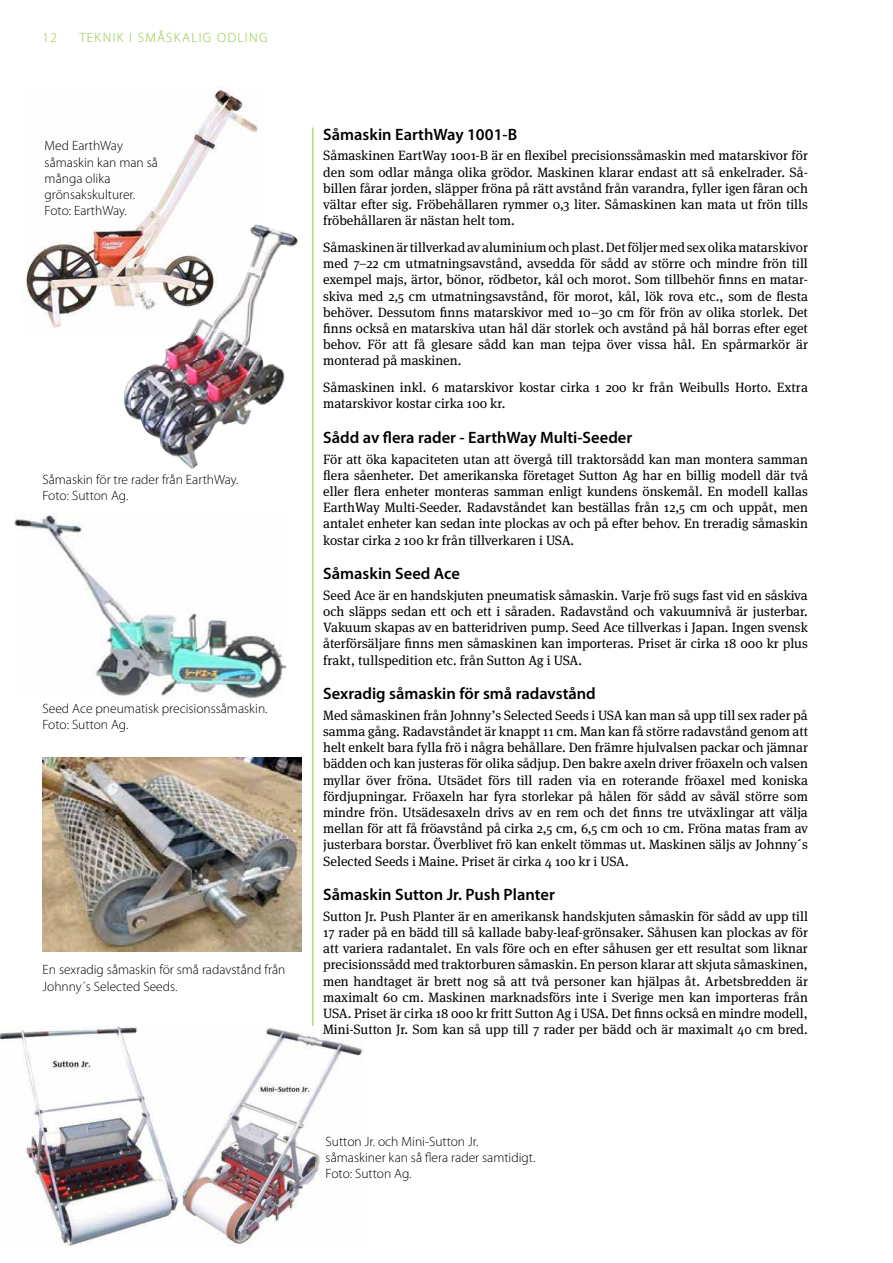
<style>
.page{position:relative;width:893px;height:1263px;background:#fff}
.page>*{position:absolute;margin:0;border:0;box-sizing:border-box;transform-origin:0 0}
.t1{font:600 16.5px "Myriad Pro";color:#000}
.t2{font:13.5px/16.2px "Meta Serif OT";color:#000;text-align:justify}
.t3{font:300 13.5px/16.2px "Myriad Pro";color:#000}
.t4{font:300 13.5px "Myriad Pro";letter-spacing:.1em;color:#8dc63f}
</style>
<div class="page">
<hr style="left:313px;top:128px;width:1px;height:1050px;background:#8dc63f">
<img style="left:25px;top:86px;width:234px;height:242px">
<img style="left:121px;top:225px;width:177px;height:244px">
<img style="left:14px;top:513px;width:271px;height:185px">
<img style="left:43px;top:757px;width:259px;height:195px">
<img style="left:0;top:1027px;width:363px;height:219px">
<p class="t4" style="left:43px;top:29px;width:16px">12</p>
<p class="t4" style="left:79px;top:29px;width:190px">TEKNIK I SMÅSKALIG ODLING</p>
<p class="t3" style="left:45px;top:138px;width:115px">Med EarthWay såmaskin kan man så många olika grönsakskulturer.<br>Foto: EarthWay.</p>
<p class="t3" style="left:43px;top:471px;width:198px">Såmaskin för tre rader från EarthWay.<br>Foto: Sutton Ag.</p>
<p class="t3" style="left:43px;top:700px;width:227px">Seed Ace pneumatisk precisionssåmaskin.<br>Foto: Sutton Ag.</p>
<p class="t3" style="left:43px;top:962px;width:244px">En sexradig såmaskin för små radavstånd från<br>Johnny´s Selected Seeds.</p>
<p class="t1" style="left:323px;top:125px;width:196px">Såmaskin EarthWay 1001-B</p>
<p class="t2" style="left:323px;top:148px;width:486px">Såmaskinen EartWay 1001-B är en flexibel precisionssåmaskin med matarskivor för den som odlar många olika grödor. Maskinen klarar endast att så enkelrader. Så&shy;billen fårar jorden, släpper fröna på rätt avstånd från varandra, fyller igen fåran och vältar efter sig. Fröbehållaren rymmer 0,3 liter. Såmaskinen kan mata ut frön tills fröbehållaren är nästan helt tom.</p>
<p class="t2" style="left:323px;top:240px;width:486px">Såmaskinen är tillverkad av aluminium och plast. Det följer med sex olika matarskivor med 7–22 cm utmatningsavstånd, avsedda för sådd av större och mindre frön till exempel majs, ärtor, bönor, rödbetor, kål och morot. Som tillbehör finns en matar&shy;skiva med 2,5 cm utmatningsavstånd, för morot, kål, lök rova etc., som de flesta behöver. Dessutom finns matarskivor med 10–30 cm för frön av olika storlek. Det finns också en matarskiva utan hål där storlek och avstånd på hål borras efter eget behov. För att få glesare sådd kan man tejpa över vissa hål. En spårmarkör är monterad på maskinen.</p>
<p class="t2" style="left:323px;top:380px;width:486px">Såmaskinen inkl. 6 matarskivor kostar cirka 1 200 kr från Weibulls Horto. Extra matarskivor kostar cirka 100 kr.</p>
<p class="t1" style="left:323px;top:428px;width:311px">Sådd av flera rader - EarthWay Multi-Seeder</p>
<p class="t2" style="left:323px;top:451px;width:486px">För att öka kapaciteten utan att övergå till traktorsådd kan man montera samman flera såenheter. Det amerikanska företaget Sutton Ag har en billig modell där två eller flera enheter monteras samman enligt kundens önskemål. En modell kallas EarthWay Multi-Seeder. Radavståndet kan beställas från 12,5 cm och uppåt, men antalet enheter kan sedan inte plockas av och på efter behov. En treradig såmaskin kostar cirka 2 100 kr från tillverkaren i USA.</p>
<p class="t1" style="left:323px;top:565px;width:138px">Såmaskin Seed Ace</p>
<p class="t2" style="left:323px;top:587px;width:486px">Seed Ace är en handskjuten pneumatisk såmaskin. Varje frö sugs fast vid en såskiva och släpps sedan ett och ett i såraden. Radavstånd och vakuumnivå är justerbar.<br>Vakuum skapas av en batteridriven pump. Seed Ace tillverkas i Japan. Ingen svensk återförsäljare finns men såmaskinen kan importeras. Priset är cirka 18 000 kr plus frakt, tullspedition etc. från Sutton Ag i USA.</p>
<p class="t1" style="left:323px;top:685px;width:274px">Sexradig såmaskin för små radavstånd</p>
<p class="t2" style="left:323px;top:707px;width:486px">Med såmaskinen från Johnny’s Selected Seeds i USA kan man så upp till sex rader på samma gång. Radavståndet är knappt 11 cm. Man kan få större radavstånd genom att helt enkelt bara fylla frö i några behållare. Den främre hjulvalsen packar och jämnar bädden och kan justeras för olika sådjup. Den bakre axeln driver fröaxeln och valsen myllar över fröna. Utsädet förs till raden via en roterande fröaxel med koniska fördjupningar. Fröaxeln har fyra storlekar på hålen för sådd av såväl större som mindre frön. Utsädesaxeln drivs av en rem och det finns tre utväxlingar att välja mellan för att få fröavstånd på cirka 2,5 cm, 6,5 cm och 10 cm. Fröna matas fram av justerbara borstar. Överblivet frö kan enkelt tömmas ut. Maskinen säljs av Johnny´s Selected Seeds i Maine. Priset är cirka 4 100 kr i USA.</p>
<p class="t1" style="left:323px;top:885px;width:233px">Såmaskin Sutton Jr. Push Planter</p>
<p class="t2" style="left:323px;top:908px;width:486px">Sutton Jr. Push Planter är en amerikansk handskjuten såmaskin för sådd av upp till 17 rader på en bädd till så kallade baby-leaf-grönsaker. Såhusen kan plockas av för att variera radantalet. En vals före och en efter såhusen ger ett resultat som liknar precisionssådd med traktorburen såmaskin. En person klarar att skjuta såmaskinen, men handtaget är brett nog så att två personer kan hjälpas åt. Arbetsbredden är maximalt 60 cm. Maskinen marknadsförs inte i Sverige men kan importeras från USA. Priset är cirka 18 000 kr fritt Sutton Ag i USA. Det finns också en mindre modell, Mini-Sutton Jr. Som kan så upp till 7 rader per bädd och är maximalt 40 cm bred.</p>
<p class="t3" style="left:326px;top:1133px;width:211px">Sutton Jr. och Mini-Sutton Jr. såmaskiner kan så flera rader samtidigt.<br>Foto: Sutton Ag.</p>
</div>
